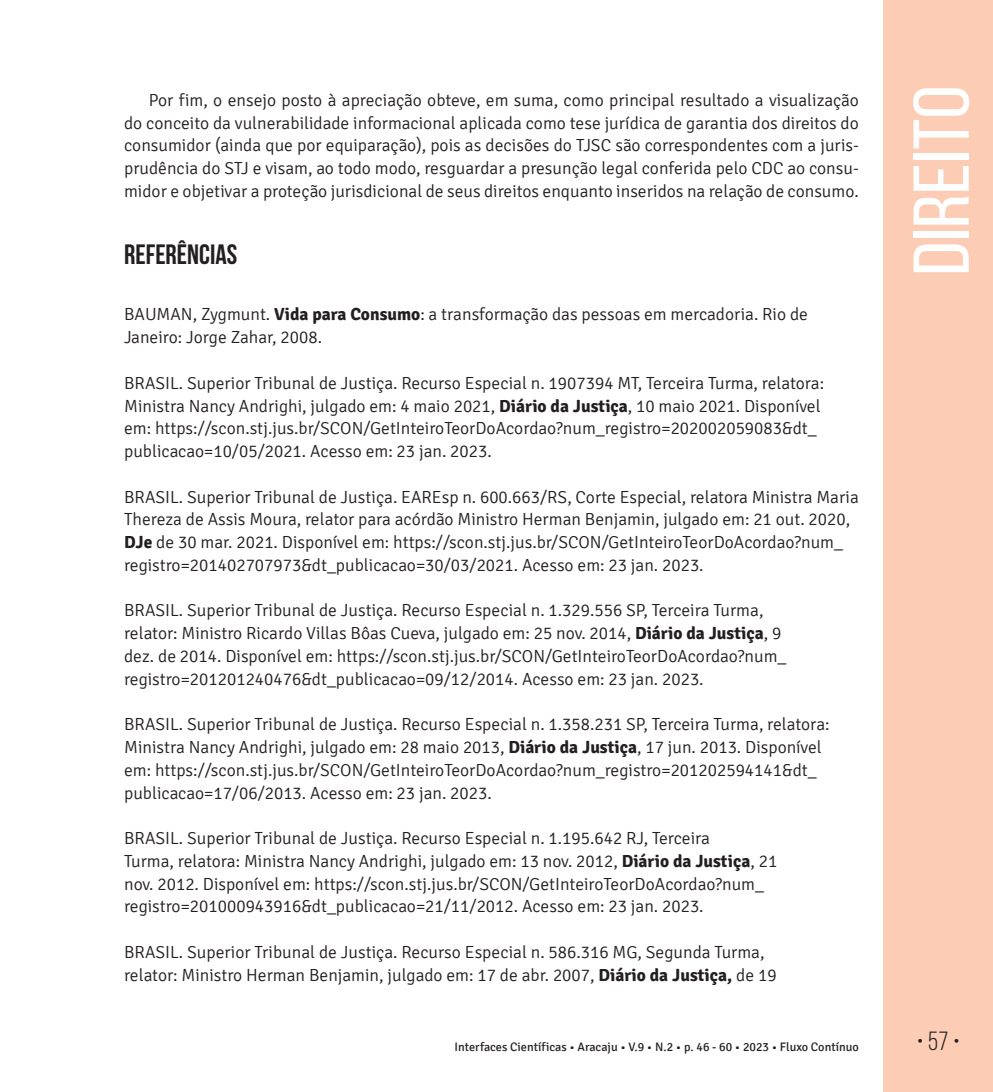
<style>
.page{position:relative;width:993px;height:1092px;background:#fff}
.page>*{position:absolute;margin:0;border:0;box-sizing:border-box;transform-origin:0 0}
.t1{font:78.75px "Bebas Neue";color:#fff;scale:1.09 1}
.t2{font:700 28px "Bebas Neue";color:#231f20}
.t3{font:26.25px "Bebas Neue";color:#231f20}
.t4{font:300 17.5px/22.8px "Signika";color:#231f20}
.t5{font:12.25px "Signika";color:#231f20}
.s1{font-weight:700}
</style>
<div class="page">
<div style="left:883px;top:0;width:109px;height:1091px;background:#fcccb5"></div>
<p class="t4" style="left:124px;top:89px;width:736px;text-align:justify;text-indent:25px">Por fim, o ensejo posto à apreciação obteve, em suma, como principal resultado a visualização do conceito da vulnerabilidade informacional aplicada como tese jurídica de garantia dos direitos do consumidor (ainda que por equiparação), pois as decisões do TJSC são correspondentes com a juris&shy;prudência do STJ e visam, ao todo modo, resguardar a presunção legal conferida pelo CDC ao consu&shy;midor e objetivar a proteção jurisdicional de seus direitos enquanto inseridos na relação de consumo.</p>
<h2 class="t2" style="left:124px;top:239px;width:115px">REFERÊNCIAS</h2>
<p class="t4" style="left:124px;top:303px;width:685px">BAUMAN, Zygmunt. <span class="s1">Vida para Consumo</span>: a transformação das pessoas em mercadoria. Rio de<br>Janeiro: Jorge Zahar, 2008.</p>
<p class="t4" style="left:124px;top:372px;width:701px">BRASIL. Superior Tribunal de Justiç a. Recurso Especial n. 1907394 MT, Terceira Turma, relatora:<br>Ministra Nancy Andrighi, julgado em: 4 maio 2021, <span class="s1">Diário da Justiça</span>, 10 maio 2021. Disponível em: https://scon.stj.jus.br/SCON/GetInteiroTeorDoAcordao?num_registro=202002059083&amp;dt_ publicacao=10/05/2021. Acesso em: 23 jan. 2023.</p>
<p class="t4" style="left:124px;top:485px;width:736px">BRASIL. Superior Tribunal de Justiça. EAREsp n. 600.663/RS, Corte Especial, relatora Ministra Maria Thereza de Assis Moura, relator para acórdão Ministro Herman Benjamin, julgado em: 21 out. 2020, <span class="s1">DJe</span> de 30 mar. 2021. Disponível em: https://scon.stj.jus.br/SCON/GetInteiroTeorDoAcordao?num_ registro=201402707973&amp;dt_publicacao=30/03/2021. Acesso em: 23 jan. 2023.</p>
<p class="t4" style="left:124px;top:599px;width:663px">BRASIL. Superior Tribunal de Justiç a. Recurso Especial n. 1.329.556 SP, Terceira Turma, relator: Ministro Ricardo Villas Bôas Cueva, julgado em: 25 nov. 2014, <span class="s1">Diário da Justiça</span>, 9 dez. de 2014. Disponível em: https://scon.stj.jus.br/SCON/GetInteiroTeorDoAcordao?num_ registro=201201240476&amp;dt_publicacao=09/12/2014. Acesso em: 23 jan. 2023.</p>
<p class="t4" style="left:124px;top:713px;width:706px">BRASIL. Superior Tribunal de Justiç a. Recurso Especial n. 1.358.231 SP, Terceira Turma, relatora:<br>Ministra Nancy Andrighi, julgado em: 28 maio 2013, <span class="s1">Diário da Justiça</span>, 17 jun. 2013. Disponível em: https://scon.stj.jus.br/SCON/GetInteiroTeorDoAcordao?num_registro=201202594141&amp;dt_ publicacao=17/06/2013. Acesso em: 23 jan. 2023.</p>
<p class="t4" style="left:124px;top:827px;width:654px">BRASIL. Superior Tribunal de Justiç a. Recurso Especial n. 1.195.642 RJ, Terceira<br>Turma, relatora: Ministra Nancy Andrighi, julgado em: 13 nov. 2012, <span class="s1">Diário da Justiça</span>, 21 nov. 2012. Disponível em: https://scon.stj.jus.br/SCON/GetInteiroTeorDoAcordao?num_ registro=201000943916&amp;dt_publicacao=21/11/2012. Acesso em: 23 jan. 2023.</p>
<p class="t4" style="left:124px;top:940px;width:653px">BRASIL. Superior Tribunal de Justiç a. Recurso Especial n. 586.316 MG, Segunda Turma, relator: Ministro Herman Benjamin, julgado em: 17 de abr. 2007, <span class="s1">Diário da Justiça,</span> de 19</p>
<h1 class="t1" style="left:898px;top:275px;width:176px;rotate:-90deg">Direito</h1>
<p class="t5" style="left:454px;top:1040px;width:405px">Interfaces Científicas • Aracaju • V.9 • N.2 • p. 46 - 60 • 2023 • Fluxo Contínuo</p>
<h3 class="t3" style="left:916px;top:1026px;width:45px">• 57 •</h3>
</div>
